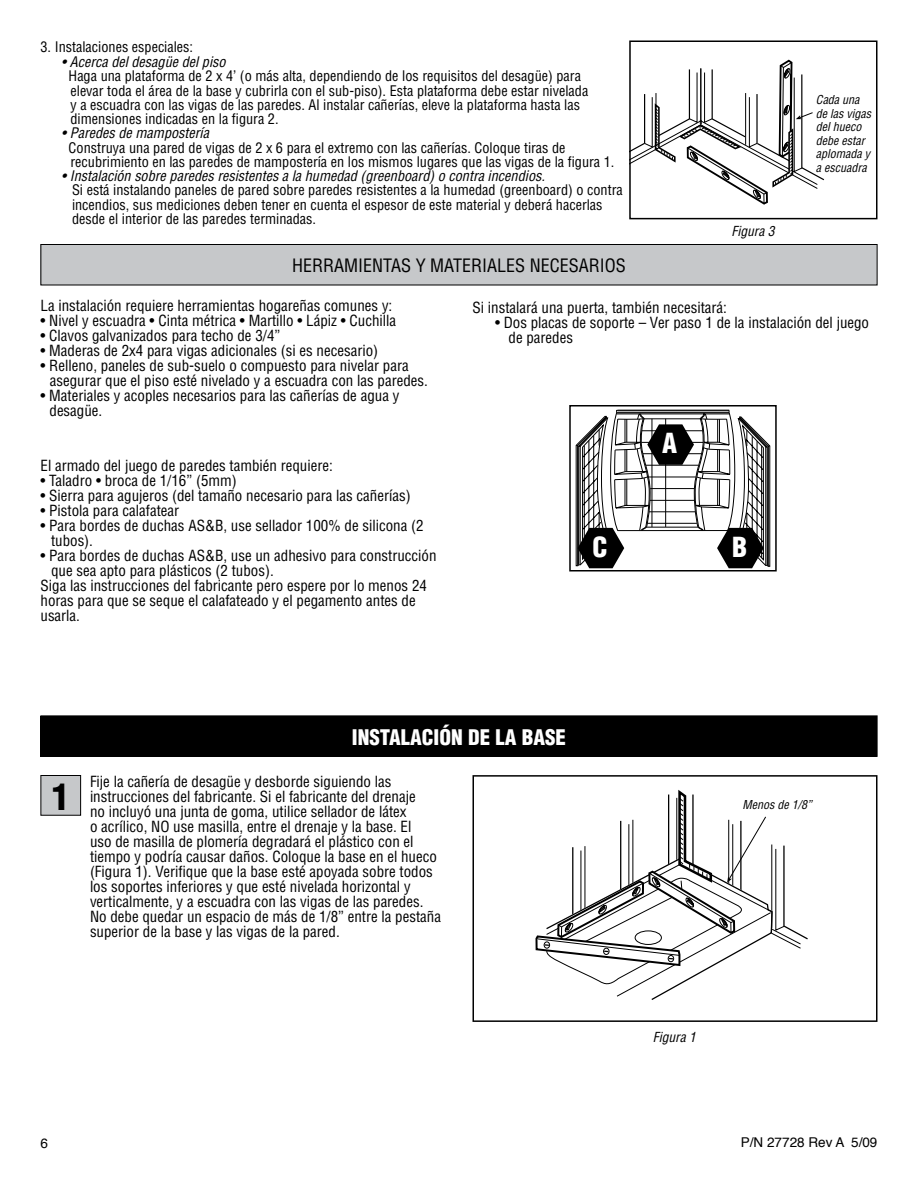
<style>
.page{position:relative;width:918px;height:1188px;background:#fff}
.page>*{position:absolute;margin:0;border:0;box-sizing:border-box;transform-origin:0 0}
.t1{font:900 condensed 36px "Helvetica";color:#000}
.t2{font:900 condensed 27px "Helvetica";color:#fff}
.t3{font:900 condensed 21px "Helvetica";color:#fff}
.t4{font:condensed 18px "Helvetica";color:#000}
.t5{font:condensed 15px/15px "Helvetica";color:#000}
.t6{font:condensed 14.25px/14.2px "Helvetica";color:#000}
.t7{font:italic condensed 14.25px "Helvetica";color:#000}
.t8{font:13.5px "Helvetica";color:#000}
.t9{font:italic condensed 13.5px "Helvetica";color:#000}
.t10{font:italic condensed 12px/13.5px "Helvetica";color:#000}
</style>
<div class="page">
<div style="left:41px;top:716px;width:836px;height:40px;background:#000"></div>
<div style="left:40px;top:716px;width:838px;height:41px;border:1px solid #000"></div>
<div style="left:41px;top:244px;width:836px;height:41px;background:#c6c8ca"></div>
<div style="left:40px;top:244px;width:838px;height:41px;border:1px solid #000"></div>
<div style="left:41px;top:776px;width:40px;height:39px;background:#c6c8ca"></div>
<div style="left:40px;top:775px;width:41px;height:41px;border:1px solid #000"></div>
<svg style="left:536px;top:790px;width:272px;height:210px"></svg>
<div style="left:472px;top:775px;width:406px;height:247px;border:2px solid #000"></div>
<div style="left:569px;top:405px;width:208px;height:167px;border:2px solid #000"></div>
<svg style="left:632px;top:60px;width:192px;height:144px"></svg>
<div style="left:629px;top:40px;width:249px;height:179px;border:2px solid #000"></div>
<svg style="left:576px;top:410px;width:194px;height:158px"></svg>
<p class="t6" style="left:40px;top:39px;width:154px">3. Instalaciones especiales:</p>
<p class="t7" style="left:62px;top:53px;width:166px">• Acerca del desagüe del piso</p>
<p class="t6" style="left:69px;top:69px;width:521px">Haga una plataforma de 2 x 4’ (o más alta, dependiendo de los requisitos del desagüe) para elevar toda el área de la base y cubrirla con el sub-piso). Esta plataforma debe estar nivelada y a escuadra con las vigas de las paredes. Al instalar cañerías, eleve la plataforma hasta las dimensiones indicadas en la figura 2.</p>
<p class="t7" style="left:62px;top:124px;width:149px">• Paredes de mampostería</p>
<p class="t6" style="left:69px;top:140px;width:547px">Construya una pared de vigas de 2 x 6 para el extremo con las cañerías. Coloque tiras de recubrimiento en las paredes de mampostería en los mismos lugares que las vigas de la figura 1.</p>
<p class="t7" style="left:62px;top:167px;width:485px">• Instalación sobre paredes resistentes a la humedad (greenboard) o contra incendios.</p>
<p class="t6" style="left:72px;top:183px;width:552px">Si está instalando paneles de pared sobre paredes resistentes a la humedad (greenboard) o contra incendios, sus mediciones deben tener en cuenta el espesor de este material y deberá hacerlas desde el interior de las paredes terminadas.</p>
<p class="t4" style="left:292px;top:254px;width:335px">HERRAMIENTAS Y MATERIALES NECESARIOS</p>
<p class="t9" style="left:731px;top:222px;width:45px">Figura 3</p>
<p class="t10" style="left:816px;top:93px;width:57px">Cada una de las vigas del hueco debe estar aplomada y a escuadra</p>
<p class="t5" style="left:40px;top:298px;width:353px">La instalación requiere herramientas hogareñas comunes y:</p>
<p class="t5" style="left:40px;top:313px;width:357px">• Nivel y escuadra • Cinta métrica • Martillo • Lápiz • Cuchilla</p>
<p class="t5" style="left:40px;top:328px;width:241px">• Clavos galvanizados para techo de 3/4”</p>
<p class="t5" style="left:40px;top:343px;width:339px">• Maderas de 2x4 para vigas adicionales (si es necesario)</p>
<p class="t5" style="left:50px;top:358px;width:380px;text-indent:-9px">• Relleno, paneles de sub-suelo o compuesto para nivelar para asegurar que el piso esté nivelado y a escuadra con las paredes.</p>
<p class="t5" style="left:50px;top:388px;width:351px;text-indent:-9px">• Materiales y acoples necesarios para las cañerías de agua y desagüe.</p>
<p class="t5" style="left:40px;top:458px;width:294px">El armado del juego de paredes también requiere:</p>
<p class="t5" style="left:40px;top:473px;width:198px">• Taladro • broca de 1/16” (5mm)</p>
<p class="t5" style="left:40px;top:488px;width:372px">• Sierra para agujeros (del tamaño necesario para las cañerías)</p>
<p class="t5" style="left:40px;top:503px;width:140px">• Pistola para calafatear</p>
<p class="t5" style="left:51px;top:518px;width:374px;text-indent:-10px">• Para bordes de duchas AS&amp;B, use sellador 100% de silicona (2 tubos).</p>
<p class="t5" style="left:40px;top:548px;width:398px">• Para bordes de duchas AS&amp;B, use un adhesivo para construcción</p>
<p class="t5" style="left:51px;top:563px;width:224px">que sea apto para plásticos (2 tubos).</p>
<p class="t5" style="left:40px;top:578px;width:388px">Siga las instrucciones del fabricante pero espere por lo menos 24</p>
<p class="t5" style="left:40px;top:593px;width:377px">horas para que se seque el calafateado y el pegamento antes de</p>
<p class="t5" style="left:40px;top:608px;width:41px">usarla.</p>
<p class="t5" style="left:472px;top:299px;width:256px">Si instalará una puerta, también necesitará:</p>
<p class="t5" style="left:508px;top:314px;width:362px;text-indent:-14px">• Dos placas de soporte – Ver paso 1 de la instalación del juego de paredes</p>
<h2 class="t2" style="left:662px;top:426px;width:17px">A</h2>
<h2 class="t2" style="left:593px;top:530px;width:17px">C</h2>
<h2 class="t2" style="left:732px;top:530px;width:17px">B</h2>
<h1 class="t1" style="left:52px;top:774px;width:19px">1</h1>
<h3 class="t3" style="left:352px;top:724px;width:216px">INSTALACIÓN DE LA BASE</h3>
<p class="t5" style="left:90px;top:774px;width:353px">Fije la cañería de desagüe y desborde siguiendo las instrucciones del fabricante. Si el fabricante del drenaje<br>no incluyó una junta de goma, utilice sellador de látex<br>o acrílico, NO use masilla, entre el drenaje y la base. El<br>uso de masilla de plomería degradará el plástico con el tiempo y podría causar daños. Coloque la base en el hueco (Figura 1). Verifique que la base esté apoyada sobre todos los soportes inferiores y que esté nivelada horizontal y verticalmente, y a escuadra con las vigas de las paredes.<br>No debe quedar un espacio de más de 1/8” entre la pestaña superior de la base y las vigas de la pared.</p>
<p class="t10" style="left:742px;top:797px;width:71px">Menos de 1/8”</p>
<p class="t9" style="left:653px;top:1029px;width:45px">Figura 1</p>
<p class="t8" style="left:40px;top:1133px;width:9px">6</p>
<p class="t8" style="left:741px;top:1131px;width:138px">P/N 27728 Rev A 5/09</p>
</div>
